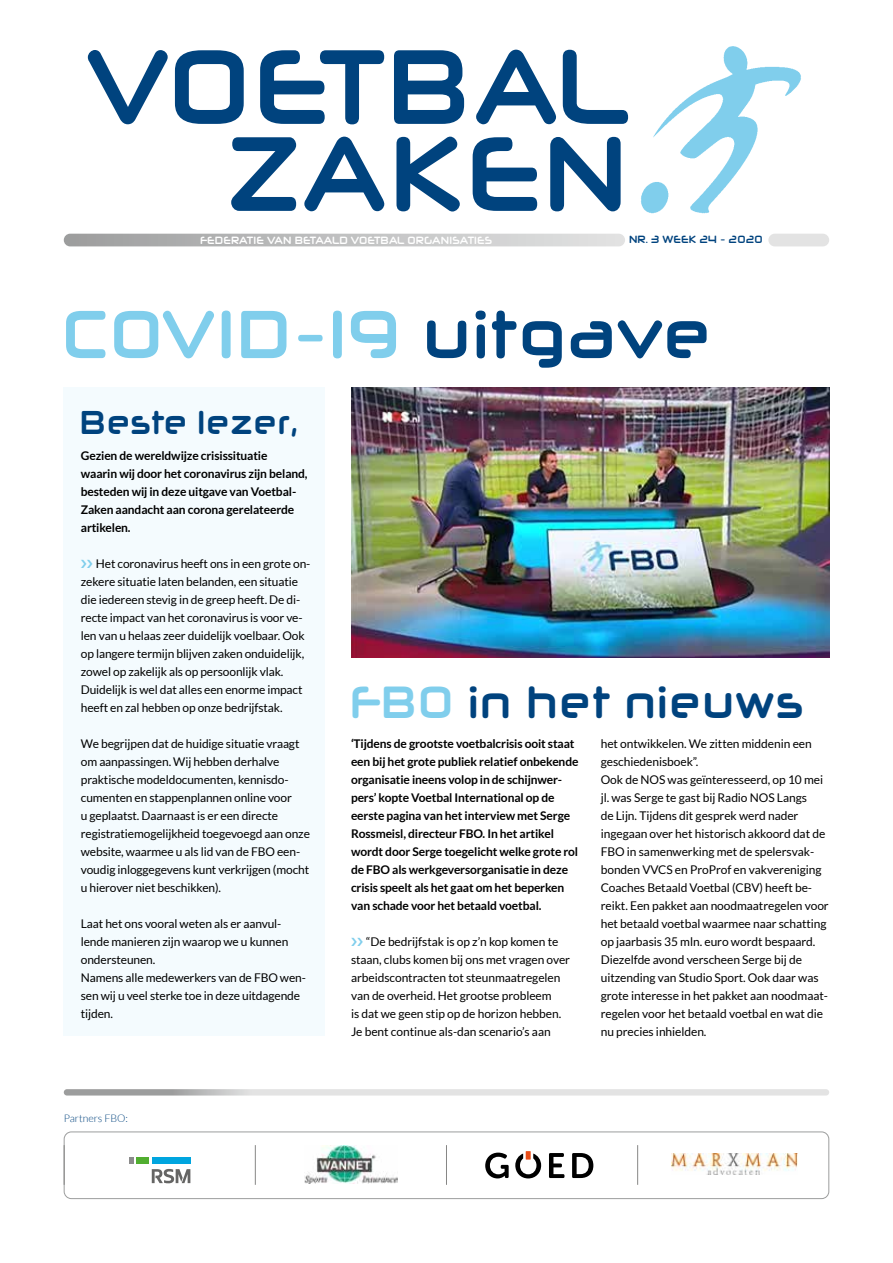
<style>
.page{position:relative;width:893px;height:1263px;background:#fff}
.page>*{position:absolute;margin:0;border:0;box-sizing:border-box;transform-origin:0 0}
.t1{font:700 condensed 105.3px "Neuropol X";letter-spacing:-.01em;color:#00437e}
.t2{font:700 condensed 105.3px "Neuropol X";letter-spacing:.01em;color:#00437e}
.t3{font:700 condensed 67.5px "Neuropol X";letter-spacing:.01em;color:#80ceec}
.t4{font:700 condensed 45px "Neuropol X";letter-spacing:.01em;color:#00437e}
.t5{font:700 condensed 33px "Neuropol X";color:#00437e}
.t6{font:12px/18px "Lato";letter-spacing:-.01em;color:#000}
.t7{font:700 12px/18px "Lato";letter-spacing:-.01em;color:#000}
.t8{font:700 condensed 10.5px "Neuropol X";color:#fff}
.t9{font:700 condensed 10.5px "Neuropol X";color:#00437e}
.t10{font:300 10.5px "Lato";color:#00437e}
.s1{color:#00437e}
.s2{color:#80ceec}
</style>
<div class="page">
<img style="left:641px;top:46px;width:160px;height:168px">
<svg style="left:64px;top:234px;width:561px;height:12px;background:#bfc0c0"></svg>
<div style="left:768px;top:234px;width:61px;height:12px;background:#e3e3e3;border-radius:6px"></div>
<div style="left:64px;top:1131px;width:765px;height:68px;border:1px solid #9c9d9d;border-radius:7px"></div>
<hr style="left:64px;top:1145px;width:1px;height:40px;background:#878786">
<hr style="left:255px;top:1145px;width:1px;height:40px;background:#878786">
<hr style="left:446px;top:1145px;width:1px;height:40px;background:#878786">
<hr style="left:637px;top:1145px;width:1px;height:40px;background:#878786">
<img style="left:305px;top:1145px;width:93px;height:38px">
<div style="left:152px;top:1157px;width:38px;height:7px;background:#00a5df"></div>
<svg style="left:129px;top:1157px;width:5px;height:7px"></svg>
<div style="left:137px;top:1157px;width:12px;height:7px;background:#51ae30"></div>
<svg style="left:152px;top:1169px;width:38px;height:14px"></svg>
<img style="left:672px;top:1153px;width:126px;height:21px">
<svg style="left:64px;top:1089px;width:765px;height:6px;background:#d6d6d6"></svg>
<svg style="left:485px;top:1152px;width:24px;height:26px"></svg>
<svg style="left:549px;top:1153px;width:15px;height:25px"></svg>
<svg style="left:572px;top:1153px;width:21px;height:25px"></svg>
<svg style="left:515px;top:1151px;width:26px;height:27px"></svg>
<img style="left:351px;top:388px;width:478px;height:270px">
<div style="left:64px;top:388px;width:261px;height:648px;background:#f4fbfe"></div>
<h1 class="t1" style="left:89px;top:20px;width:545px">VOETBAL</h1>
<h1 class="t2" style="left:232px;top:107px;width:402px">ZAKEN</h1>
<p class="t8" style="left:200px;top:234px;width:294px">FEDERATIE VAN BETAALD VOETBAL ORGANISATIES</p>
<p class="t9" style="left:629px;top:233px;width:135px">NR. 3 WEEK 24 - 2020</p>
<h2 class="t3" style="left:64px;top:291px;width:652px">COVID-19 <span class="s1">uitgave</span></h2>
<h3 class="t5" style="left:81px;top:401px;width:219px">Beste lezer,</h3>
<p class="t7" style="left:81px;top:446px;width:228px">Gezien de wereldwijze crisissituatie<br>waarin wij door het coronavirus zijn beland, besteden wij in deze uitgave van Voetbal-Zaken aandacht aan corona gerelateerde artikelen.</p>
<p class="t6" style="left:81px;top:554px;width:231px;text-indent:15px">Het coronavirus heeft ons in een grote on&shy;zekere situatie laten belanden, een situatie die iedereen stevig in de greep heeft. De di&shy;recte impact van het coronavirus is voor ve&shy;len van u helaas zeer duidelijk voelbaar. Ook op langere termijn blijven zaken onduidelijk, zowel op zakelijk als op persoonlijk vlak.<br>Duidelijk is wel dat alles een enorme impact heeft en zal hebben op onze bedrijfstak.</p>
<p class="t6" style="left:81px;top:734px;width:231px">We begrijpen dat de huidige situatie vraagt om aanpassingen. Wij hebben derhalve praktische modeldocumenten, kennisdo&shy;cumenten en stappenplannen online voor<br>u geplaatst. Daarnaast is er een directe registratiemogelijkheid toegevoegd aan onze website, waarmee u als lid van de FBO een&shy;voudig inloggegevens kunt verkrijgen (mocht u hierover niet beschikken).</p>
<p class="t6" style="left:81px;top:914px;width:227px">Laat het ons vooral weten als er aanvul&shy;lende manieren zijn waarop we u kunnen ondersteunen.<br>Namens alle medewerkers van de FBO wen&shy;sen wij u veel sterke toe in deze uitdagende tijden.</p>
<p class="t10" style="left:64px;top:1112px;width:66px">Partners FBO:</p>
<h3 class="t4" style="left:351px;top:673px;width:456px"><span class="s2">FBO</span> in het nieuws</h3>
<p class="t7" style="left:351px;top:734px;width:229px">‘Tijdens de grootste voetbalcrisis ooit staat een bij het grote publiek relatief onbekende organisatie ineens volop in de schijnwer&shy;pers’ kopte Voetbal International op de eerste pagina van het interview met Serge Rossmeisl, directeur FBO. In het artikel wordt door Serge toegelicht welke grote rol de FBO als werkgeversorganisatie in deze crisis speelt als het gaat om het beperken van schade voor het betaald voetbal.</p>
<p class="t6" style="left:351px;top:932px;width:221px;text-indent:15px">“De bedrijfstak is op z’n kop komen te staan, clubs komen bij ons met vragen over arbeidscontracten tot steunmaatregelen van de overheid. Het grootse probleem<br>is dat we geen stip op de horizon hebben.<br>Je bent continue als-dan scenario’s aan</p>
<p class="t6" style="left:601px;top:734px;width:230px">het ontwikkelen. We zitten middenin een geschiedenisboek”.<br>Ook de NOS was geïnteresseerd, op 10 mei jl. was Serge te gast bij Radio NOS Langs<br>de Lijn. Tijdens dit gesprek werd nader ingegaan over het historisch akkoord dat de FBO in samenwerking met de spelersvak&shy;bonden VVCS en ProProf en vakvereniging Coaches Betaald Voetbal (CBV) heeft be&shy;reikt. Een pakket aan noodmaatregelen voor het betaald voetbal waarmee naar schatting op jaarbasis 35 mln. euro wordt bespaard.<br>Diezelfde avond verscheen Serge bij de uitzending van Studio Sport. Ook daar was grote interesse in het pakket aan noodmaat&shy;regelen voor het betaald voetbal en wat die nu precies inhielden.</p>
</div>
